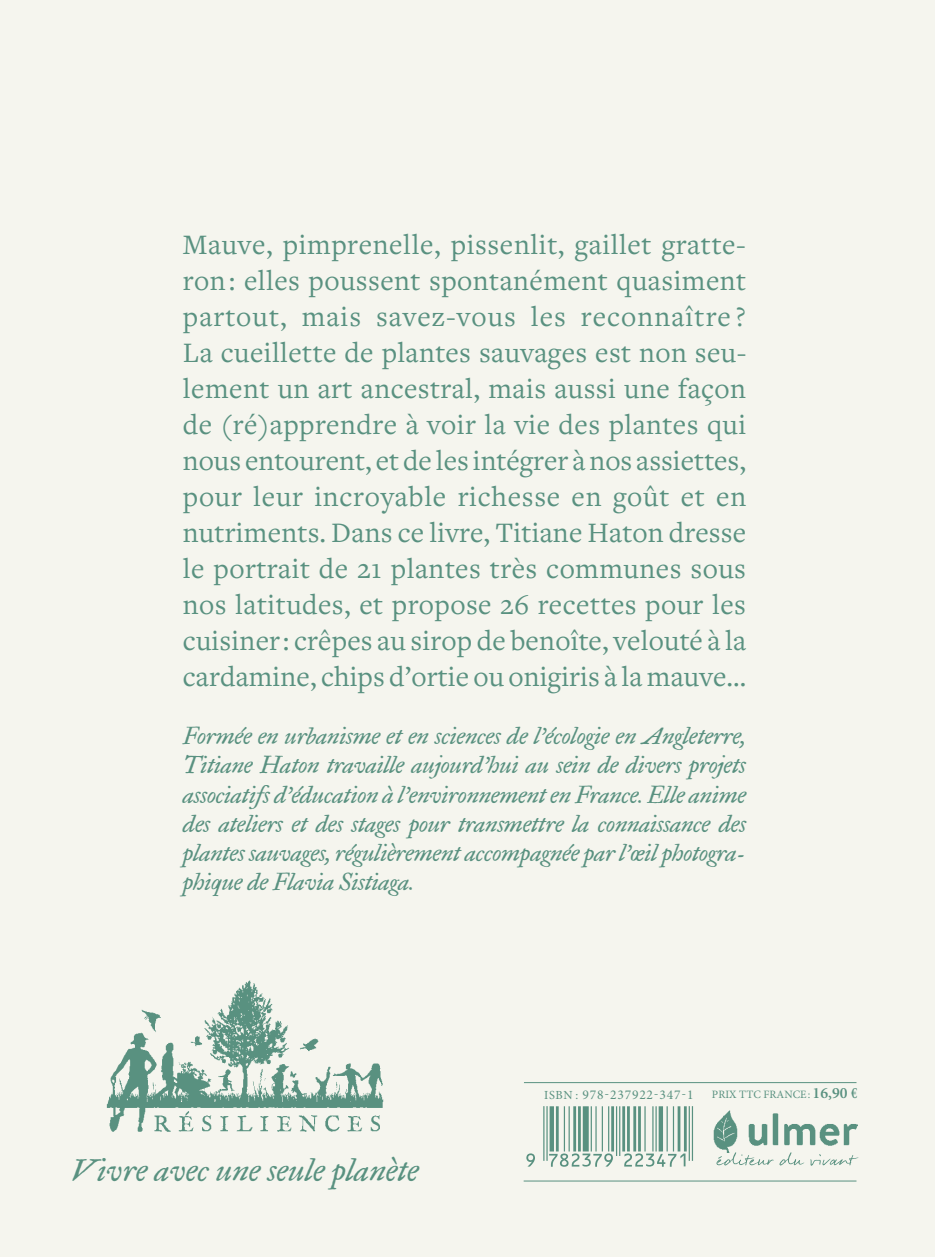
<style>
.page{position:relative;width:935px;height:1257px;background:#fff}
.page>*{position:absolute;margin:0;border:0;box-sizing:border-box;transform-origin:0 0}
.t1{font:60.75px "Ean Bwr P36 Tt";color:#599180}
.t2{font:31.5px "IM FELL Great Primer Italic";color:#599180}
.t3{font:29.25px/36px "Freight Text Pro";letter-spacing:.005em;color:#599180;text-align:justify}
.t4{font:23.62px/29.2px "IM FELL Great Primer PRO Italic";letter-spacing:-.01em;color:#599180;text-align:justify}
.t5{font:13.5px "Minion Pro";letter-spacing:.06em;color:#599180}
.t6{font:11.25px "Minion Pro";letter-spacing:.005em;color:#599180}
.s1{font-size:12.38px}
.s2{font-weight:600;font-size:15.75px}
</style>
<div class="page">
<div style="left:0;top:0;width:934px;height:1256px;background:#f5f5ee"></div>
<img style="left:106px;top:980px;width:278px;height:152px">
<hr style="left:524px;top:1082px;width:332px;height:1px;background:#599180">
<hr style="left:523px;top:1180px;width:333px;height:1px;background:#599180">
<img style="left:713px;top:1110px;width:144px;height:42px">
<svg style="left:716px;top:1152px;width:142px;height:13px"></svg>
<p class="t3" style="left:183px;top:226px;width:565px">Mauve, pimprenelle, pissenlit, gaillet gratte&shy;ron : elles poussent spontanément quasiment partout, mais savez-vous les reconnaître ?<br>La cueillette de plantes sauvages est non seu&shy;lement un art ancestral, mais aussi une façon de (ré)apprendre à voir la vie des plantes qui nous entourent, et de les intégrer à nos assiettes, pour leur incroyable richesse en goût et en nutriments. Dans ce livre, Titiane Haton dresse le portrait de 21 plantes très communes sous nos latitudes, et propose 26 recettes pour les cuisiner : crêpes au sirop de benoîte, velouté à la cardamine, chips d’ortie ou onigiris à la mauve…</p>
<p class="t4" style="left:183px;top:721px;width:564px">Formée en urbanisme et en sciences de l’écologie en Angleterre, Titiane Haton travaille aujourd’hui au sein de divers projets associatifs d’éducation à l’environnement en France. Elle anime des ateliers et des stages pour transmettre la connaissance des plantes sauvages, régulièrement accompagnée par l’œil photogra&shy;phique de Flavia Sistiaga.</p>
<p class="t2" style="left:71px;top:1150px;width:349px">Vivre avec une seule planète</p>
<p class="t5" style="left:544px;top:1086px;width:151px"><span class="s1">ISBN :</span> 978-237922-347-1</p>
<p class="t6" style="left:712px;top:1087px;width:147px">PRIX TTC FRANCE: <span class="s2">16,90 €</span></p>
<h1 class="t1" style="left:508px;top:1106px;width:186px">,!7IC3H9-CCDEHB!</h1>
</div>
